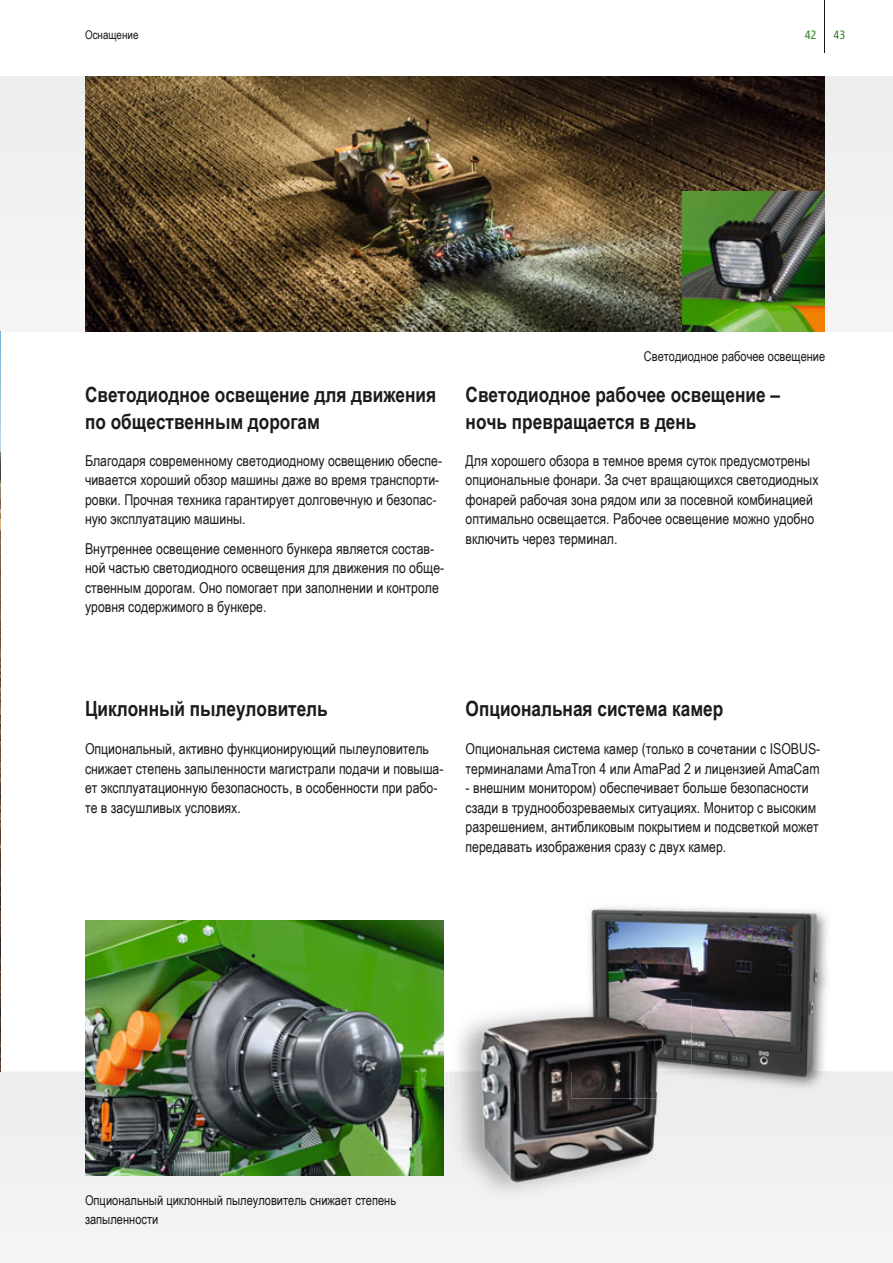
<style>
.page{position:relative;width:893px;height:1263px;background:#fff}
.page>*{position:absolute;margin:0;border:0;box-sizing:border-box;transform-origin:0 0}
.t1{font:700 21px/27px "Arial Narrow";color:#1c1a1b}
.t2{font:15px/19.5px "Arial Narrow";color:#1c1a1b}
.t3{font:13.5px/19.5px "Arial Narrow";color:#1c1a1b}
.t4{font:12px "Arial Narrow";color:#1c1a1b}
.t5{font:12px "Camingo Dos Pro S Cd";color:#38832b}
</style>
<div class="page">
<div style="left:0;top:77px;width:893px;height:255px;background:#f1f1f1"></div>
<div style="left:0;top:1071px;width:893px;height:177px;background:#f2f3f3"></div>
<img style="left:0;top:332px;width:1px;height:739px">
<img style="left:85px;top:77px;width:740px;height:255px">
<img style="left:682px;top:191px;width:143px;height:141px">
<img style="left:85px;top:921px;width:359px;height:255px">
<img style="left:692px;top:1071px;width:142px;height:27px">
<img style="left:589px;top:906px;width:238px;height:165px">
<img style="left:692px;top:1071px;width:139px;height:20px">
<img style="left:459px;top:1000px;width:233px;height:71px">
<img style="left:449px;top:1071px;width:221px;height:131px">
<img style="left:459px;top:1000px;width:112px;height:1px">
<img style="left:459px;top:1071px;width:233px;height:126px">
<svg style="left:571px;top:1000px;width:14px;height:1px"></svg>
<img style="left:571px;top:1071px;width:99px;height:27px">
<img style="left:585px;top:1000px;width:85px;height:91px">
<hr style="left:825px;top:0;width:1px;height:53px;background:#151616">
<p class="t4" style="left:85px;top:27px;width:55px">Оснащение</p>
<p class="t5" style="left:805px;top:29px;width:13px">42</p>
<p class="t5" style="left:833px;top:29px;width:13px">43</p>
<h1 class="t1" style="left:85px;top:381px;width:353px">Светодиодное освещение для движения по общественным дорогам</h1>
<p class="t2" style="left:85px;top:451px;width:359px">Благодаря современному светодиодному освещению обеспе&shy;чивается хороший обзор машины даже во время транспорти&shy;ровки. Прочная техника гарантирует долговечную и безопас&shy;ную эксплуатацию машины.</p>
<p class="t2" style="left:85px;top:538px;width:361px">Внутреннее освещение семенного бункера является состав&shy;ной частью светодиодного освещения для движения по обще&shy;ственным дорогам. Оно помогает при заполнении и контроле уровня содержимого в бункере.</p>
<p class="t3" style="left:644px;top:346px;width:183px">Светодиодное рабочее освещение</p>
<h1 class="t1" style="left:466px;top:381px;width:316px">Светодиодное рабочее освещение – ночь превращается в день</h1>
<p class="t2" style="left:466px;top:451px;width:354px">Для хорошего обзора в темное время суток предусмотрены опциональные фонари. За счет вращающихся светодиодных фонарей рабочая зона рядом или за посевной комбинацией оптимально освещается. Рабочее освещение можно удобно включить через терминал.</p>
<h1 class="t1" style="left:85px;top:695px;width:244px">Циклонный пылеуловитель</h1>
<h1 class="t1" style="left:466px;top:695px;width:259px">Опциональная система камер</h1>
<p class="t2" style="left:85px;top:739px;width:360px">Опциональный, активно функционирующий пылеуловитель снижает степень запыленности магистрали подачи и повыша&shy;ет эксплуатационную безопасность, в особенности при рабо&shy;те в засушливых условиях.</p>
<p class="t2" style="left:466px;top:739px;width:356px">Опциональная система камер (только в сочетании с ISOBUS&shy;терминалами AmaTron 4 или AmaPad 2 и лицензией AmaCam</p>
<p class="t2" style="left:466px;top:778px;width:355px">- внешним монитором) обеспечивает больше безопасности сзади в труднообозреваемых ситуациях. Монитор с высоким разрешением, антибликовым покрытием и подсветкой может передавать изображения сразу с двух камер.</p>
<p class="t3" style="left:85px;top:1190px;width:313px">Опциональный циклонный пылеуловитель снижает степень запыленности</p>
</div>
